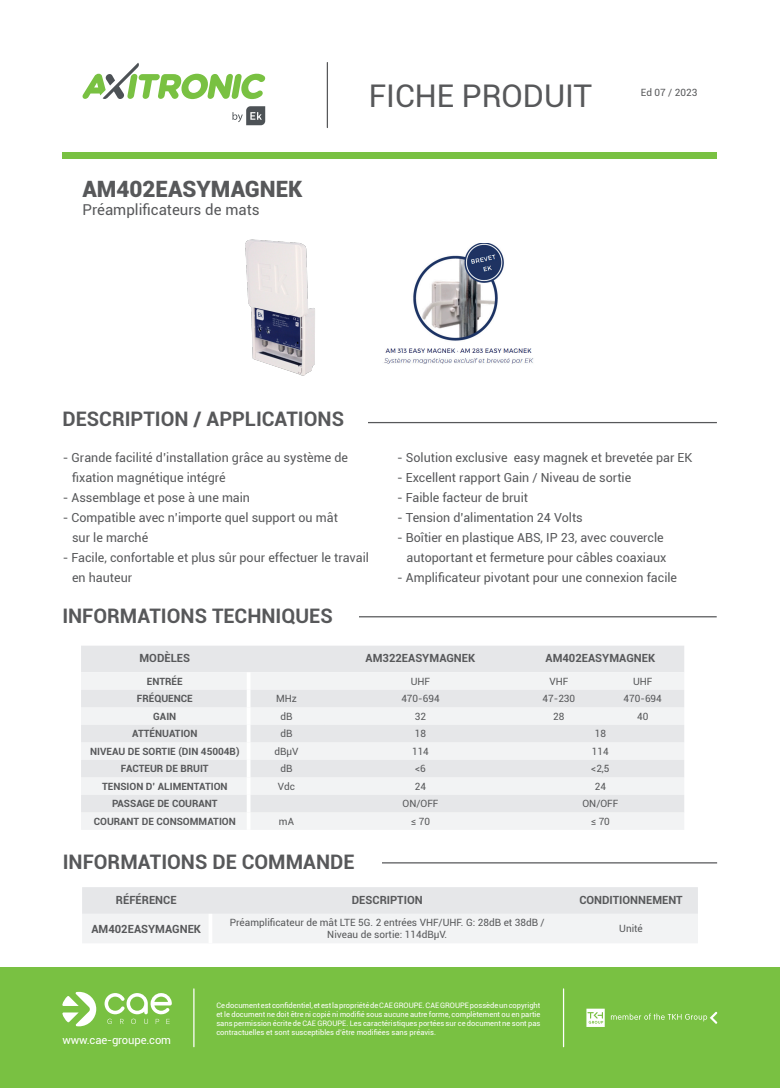
<style>
.page{position:relative;width:780px;height:1088px;background:#fff}
.page>*{position:absolute;margin:0;border:0;box-sizing:border-box;transform-origin:0 0}
.t1{font:31.25px "Roboto";color:#57585a}
.RÉFÉRENCE_-_gris{font:900 22.5px "Roboto";color:#57585a}
.Titre_-_gris{font:700 20px "Roboto";color:#57585a}
.Désignation_-_gris{font:15px "Roboto";color:#57585a}
.Désignation_-_gris-2{font:12.5px "Roboto";color:#57585a}
.Texte_tableau_-_gris{font:700 11.25px "Roboto";color:#57585a}
.t2{font:11.25px "Roboto";letter-spacing:-.015em;color:#fff}
.Texte_tableau_-_gris-2{font:10px "Roboto";color:#57585a}
.Titre_tableau_-_gris{font:700 10px "Roboto";color:#57585a}
.t3{font:7.5px/9px "Roboto";color:#fff;text-align:justify}
</style>
<div class="page">
<hr style="left:82px;top:616px;width:634px;height:1px;background:#57585a">
<hr style="left:82px;top:422px;width:634px;height:1px;background:#57585a">
<div style="left:62px;top:608px;width:296px;height:15px;background:#fff"></div>
<div style="left:63px;top:411px;width:305px;height:19px;background:#fff"></div>
<hr style="left:82px;top:862px;width:635px;height:1px;background:#57585a">
<div style="left:63px;top:854px;width:318px;height:15px;background:#fff"></div>
<svg style="left:82px;top:887px;width:616px;height:56px"></svg>
<hr style="left:208px;top:914px;width:4px;height:29px;background:#fff">
<div style="left:81px;top:646px;width:603px;height:26px;background:#e6e7e9"></div>
<div style="left:81px;top:672px;width:603px;height:158px;background:#f2f3f4"></div>
<svg style="left:81px;top:690px;width:603px;height:122px;fill:#e6e7e9"></svg>
<hr style="left:247px;top:672px;width:3px;height:18px;background:#fff">
<hr style="left:247px;top:690px;width:3px;height:17px;background:#fff">
<hr style="left:247px;top:707px;width:3px;height:18px;background:#fff">
<hr style="left:247px;top:725px;width:3px;height:17px;background:#fff">
<hr style="left:247px;top:742px;width:3px;height:18px;background:#fff">
<hr style="left:247px;top:760px;width:3px;height:17px;background:#fff">
<hr style="left:247px;top:777px;width:3px;height:18px;background:#fff">
<hr style="left:247px;top:795px;width:3px;height:17px;background:#fff">
<hr style="left:247px;top:812px;width:3px;height:18px;background:#fff">
<img style="left:245px;top:239px;width:70px;height:137px">
<img style="left:384px;top:243px;width:150px;height:121px">
<div style="left:0;top:967px;width:780px;height:121px;background:#79c142"></div>
<hr style="left:193px;top:989px;width:1px;height:58px;background:#fff">
<hr style="left:563px;top:989px;width:1px;height:58px;background:#fff">
<div style="left:63px;top:152px;width:654px;height:6px;background:#79c142"></div>
<hr style="left:327px;top:63px;width:1px;height:65px;background:#57585a">
<svg style="left:611px;top:1012px;width:106px;height:12px"></svg>
<svg style="left:586px;top:1008px;width:18px;height:19px"></svg>
<svg style="left:104px;top:993px;width:68px;height:31px"></svg>
<svg style="left:62px;top:992px;width:34px;height:34px"></svg>
<svg style="left:82px;top:63px;width:183px;height:36px"></svg>
<svg style="left:232px;top:106px;width:33px;height:19px"></svg>
<p class="RÉFÉRENCE_-_gris" style="left:82px;top:173px;width:221px">AM402EASYMAGNEK</p>
<p class="Désignation_-_gris" style="left:82px;top:200px;width:178px">Préamplificateurs de mats</p>
<h1 class="t1" style="left:369px;top:74px;width:225px">FICHE PRODUIT</h1>
<p class="Texte_tableau_-_gris-2" style="left:641px;top:86px;width:58px">Ed 07 / 2023</p>
<p class="Titre_-_gris" style="left:63px;top:405px;width:283px">DESCRIPTION / APPLICATIONS</p>
<p class="Désignation_-_gris-2" style="left:63px;top:449px;width:287px">- Grande facilité d’installation grâce au système de</p>
<p class="Désignation_-_gris-2" style="left:72px;top:469px;width:155px">fixation magnétique intégré</p>
<p class="Désignation_-_gris-2" style="left:63px;top:489px;width:189px">- Assemblage et pose à une main</p>
<p class="Désignation_-_gris-2" style="left:63px;top:509px;width:276px">- Compatible avec n’importe quel support ou mât</p>
<p class="Désignation_-_gris-2" style="left:72px;top:529px;width:78px">sur le marché</p>
<p class="Désignation_-_gris-2" style="left:63px;top:549px;width:308px">- Facile, confortable et plus sûr pour effectuer le travail</p>
<p class="Désignation_-_gris-2" style="left:72px;top:569px;width:62px">en hauteur</p>
<p class="Titre_-_gris" style="left:62px;top:601px;width:272px">INFORMATIONS TECHNIQUES</p>
<p class="Désignation_-_gris-2" style="left:397px;top:449px;width:297px">- Solution exclusive easy magnek et brevetée par EK</p>
<p class="Désignation_-_gris-2" style="left:397px;top:469px;width:236px">- Excellent rapport Gain / Niveau de sortie</p>
<p class="Désignation_-_gris-2" style="left:397px;top:489px;width:132px">- Faible facteur de bruit</p>
<p class="Désignation_-_gris-2" style="left:397px;top:509px;width:187px">- Tension d’alimentation 24 Volts</p>
<p class="Désignation_-_gris-2" style="left:397px;top:529px;width:268px">- Boîtier en plastique ABS, IP 23, avec couvercle</p>
<p class="Désignation_-_gris-2" style="left:406px;top:549px;width:261px">autoportant et fermeture pour câbles coaxiaux</p>
<p class="Désignation_-_gris-2" style="left:397px;top:569px;width:281px">- Amplificateur pivotant pour une connexion facile</p>
<p class="Texte_tableau_-_gris" style="left:139px;top:650px;width:52px">MODÈLES</p>
<p class="Texte_tableau_-_gris" style="left:365px;top:650px;width:111px">AM322EASYMAGNEK</p>
<p class="Texte_tableau_-_gris" style="left:545px;top:650px;width:111px">AM402EASYMAGNEK</p>
<p class="Titre_tableau_-_gris" style="left:147px;top:674px;width:37px">ENTRÉE</p>
<p class="Texte_tableau_-_gris-2" style="left:411px;top:674px;width:21px">UHF</p>
<p class="Texte_tableau_-_gris-2" style="left:549px;top:674px;width:20px">VHF</p>
<p class="Texte_tableau_-_gris-2" style="left:633px;top:674px;width:21px">UHF</p>
<p class="Titre_tableau_-_gris" style="left:137px;top:692px;width:57px">FRÉQUENCE</p>
<p class="Texte_tableau_-_gris-2" style="left:276px;top:692px;width:22px">MHz</p>
<p class="Texte_tableau_-_gris-2" style="left:401px;top:692px;width:40px">470-694</p>
<p class="Texte_tableau_-_gris-2" style="left:542px;top:692px;width:34px">47-230</p>
<p class="Texte_tableau_-_gris-2" style="left:623px;top:692px;width:40px">470-694</p>
<p class="Titre_tableau_-_gris" style="left:153px;top:709px;width:25px">GAIN</p>
<p class="Texte_tableau_-_gris-2" style="left:280px;top:709px;width:14px">dB</p>
<p class="Texte_tableau_-_gris-2" style="left:415px;top:709px;width:13px">32</p>
<p class="Texte_tableau_-_gris-2" style="left:553px;top:709px;width:13px">28</p>
<p class="Texte_tableau_-_gris-2" style="left:637px;top:709px;width:13px">40</p>
<p class="Titre_tableau_-_gris" style="left:132px;top:727px;width:67px">ATTÉNUATION</p>
<p class="Texte_tableau_-_gris-2" style="left:280px;top:727px;width:14px">dB</p>
<p class="Texte_tableau_-_gris-2" style="left:415px;top:727px;width:13px">18</p>
<p class="Texte_tableau_-_gris-2" style="left:594px;top:727px;width:13px">18</p>
<p class="Titre_tableau_-_gris" style="left:90px;top:744px;width:151px">NIVEAU DE SORTIE (DIN 45004B)</p>
<p class="Texte_tableau_-_gris-2" style="left:274px;top:744px;width:26px">dBμV</p>
<p class="Texte_tableau_-_gris-2" style="left:412px;top:744px;width:18px">114</p>
<p class="Texte_tableau_-_gris-2" style="left:592px;top:744px;width:18px">114</p>
<p class="Titre_tableau_-_gris" style="left:121px;top:762px;width:89px">FACTEUR DE BRUIT</p>
<p class="Texte_tableau_-_gris-2" style="left:280px;top:762px;width:14px">dB</p>
<p class="Texte_tableau_-_gris-2" style="left:415px;top:762px;width:12px">&lt;6</p>
<p class="Texte_tableau_-_gris-2" style="left:591px;top:762px;width:20px">&lt;2,5</p>
<p class="Titre_tableau_-_gris" style="left:102px;top:779px;width:127px">TENSION D’ ALIMENTATION</p>
<p class="Texte_tableau_-_gris-2" style="left:278px;top:779px;width:19px">Vdc</p>
<p class="Texte_tableau_-_gris-2" style="left:415px;top:779px;width:13px">24</p>
<p class="Texte_tableau_-_gris-2" style="left:594px;top:779px;width:13px">24</p>
<p class="Titre_tableau_-_gris" style="left:112px;top:797px;width:107px">PASSAGE DE COURANT</p>
<p class="Texte_tableau_-_gris-2" style="left:402px;top:797px;width:37px">ON/OFF</p>
<p class="Texte_tableau_-_gris-2" style="left:582px;top:797px;width:37px">ON/OFF</p>
<p class="Titre_tableau_-_gris" style="left:94px;top:814px;width:144px">COURANT DE CONSOMMATION</p>
<p class="Texte_tableau_-_gris-2" style="left:279px;top:814px;width:17px">mA</p>
<p class="Texte_tableau_-_gris-2" style="left:411px;top:814px;width:21px">≤ 70</p>
<p class="Texte_tableau_-_gris-2" style="left:591px;top:814px;width:21px">≤ 70</p>
<p class="Titre_-_gris" style="left:63px;top:847px;width:293px">INFORMATIONS DE COMMANDE</p>
<p class="Texte_tableau_-_gris" style="left:116px;top:892px;width:62px">RÉFÉRENCE</p>
<p class="Texte_tableau_-_gris" style="left:352px;top:892px;width:72px">DESCRIPTION</p>
<p class="Texte_tableau_-_gris" style="left:579px;top:892px;width:105px">CONDITIONNEMENT</p>
<p class="Texte_tableau_-_gris" style="left:91px;top:921px;width:111px">AM402EASYMAGNEK</p>
<p class="Texte_tableau_-_gris-2" style="left:230px;top:916px;width:316px">Préamplificateur de mât LTE 5G. 2 entrées VHF/UHF. G: 28dB et 38dB /</p>
<p class="Texte_tableau_-_gris-2" style="left:327px;top:928px;width:121px">Niveau de sortie: 114dBµV.</p>
<p class="Texte_tableau_-_gris-2" style="left:619px;top:922px;width:25px">Unité</p>
<p class="t2" style="left:62px;top:1032px;width:110px">www.cae-groupe.com</p>
<p class="t3" style="left:216px;top:1001px;width:325px">Ce document est confidentiel, et est la propriété de CAE GROUPE. CAE GROUPE possède un copyright et le document ne doit être ni copié ni modifié sous aucune autre forme, complètement ou en partie sans permission écrite de CAE GROUPE. Les caractéristiques portées sur ce document ne sont pas contractuelles et sont susceptibles d’être modifiées sans préavis.</p>
</div>
